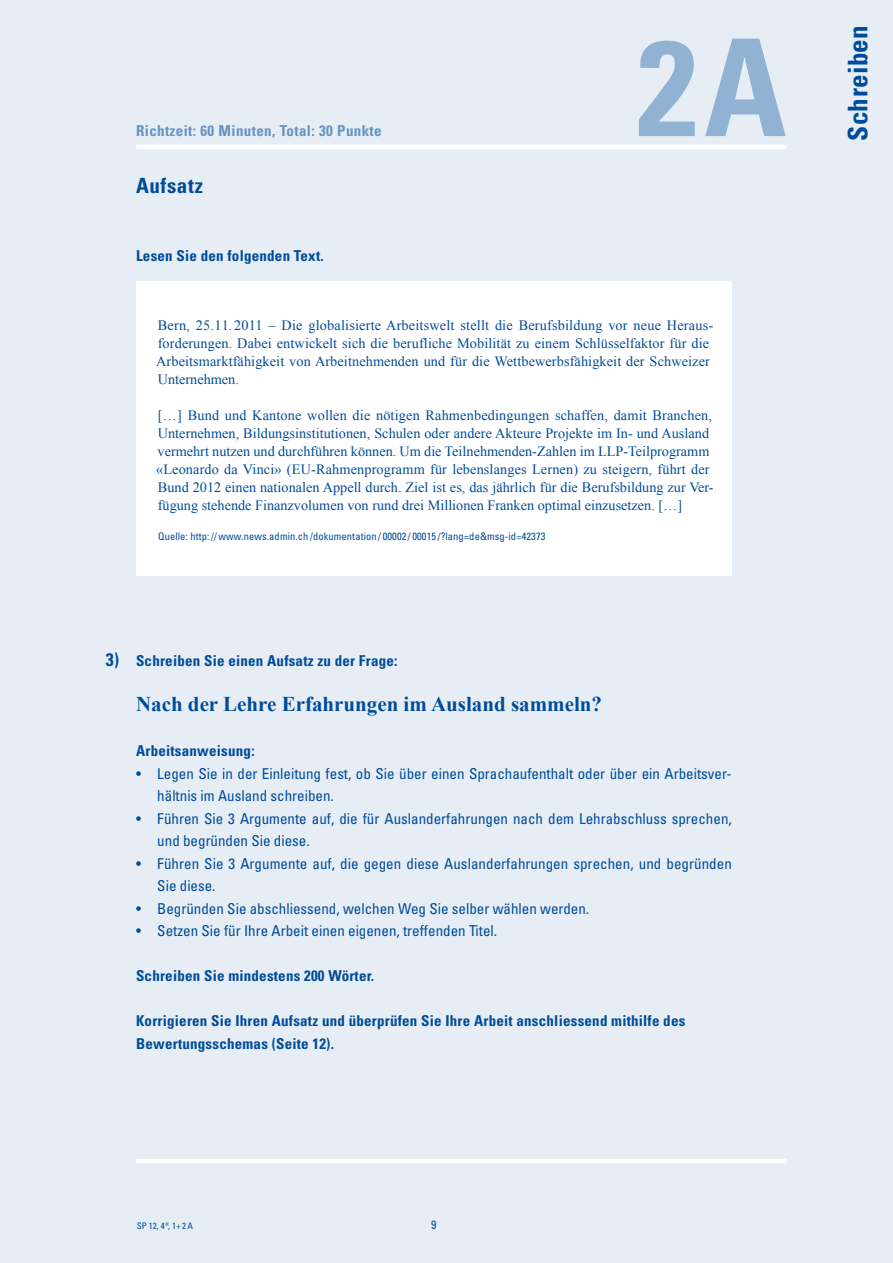
<style>
.page{position:relative;width:893px;height:1263px;background:#e6edf5}
.page>*{position:absolute;margin:0;border:0;box-sizing:border-box;transform-origin:0 0}
.t1{font:700 condensed 135px "Univers LT Std";color:#91b2d3}
.t2{font:700 condensed 27px "Univers LT Std";letter-spacing:.01em;color:#004c99}
.t3{font:700 21px "Times New Roman";color:#004c99}
.t4{font:700 condensed 21px "Univers LT Std";letter-spacing:.03em;color:#004c99}
.t5{font:700 condensed 18px "Univers LT Std";color:#004c99}
.t6{font:condensed 15px/22.5px "Univers LT Std";color:#004c99}
.t7{font:700 condensed 15px/22.5px "Univers LT Std";letter-spacing:.015em;color:#004c99}
.t8{font:700 condensed 15px "Univers LT Std";letter-spacing:.025em;color:#6693c2}
.t9{font:14.25px/18px "Times New Roman";letter-spacing:.01em;color:#004c99}
.t10{font:condensed 12px "Univers LT Std";color:#004c99}
.t11{font:condensed 10.5px "Univers LT Std";letter-spacing:.01em;color:#004c99}
.t12{font:condensed 9px "Univers LT Std";color:#004c99}
</style>
<div class="page">
<hr style="left:136px;top:145px;width:651px;height:4px;background:#fff">
<div style="left:136px;top:282px;width:595px;height:294px;background:#fff"></div>
<hr style="left:136px;top:1159px;width:651px;height:4px;background:#fff">
<p class="t8" style="left:136px;top:122px;width:247px">Richtzeit: 60 Minuten, Total: 30 Punkte</p>
<h3 class="t4" style="left:136px;top:173px;width:68px">Aufsatz</h3>
<p class="t7" style="left:136px;top:244px;width:189px">Lesen Sie den folgenden Text.</p>
<h1 class="t1" style="left:637px;top:5px;width:151px">2A</h1>
<h2 class="t2" style="left:841px;top:141px;width:117px;rotate:-90deg">Schreiben</h2>
<p class="t9" style="left:156px;top:316px;width:558px">Bern, 25. 11. 2011 – Die globalisierte Arbeitswelt stellt die Berufsbildung vor neue Heraus&shy;forderungen. Dabei entwickelt sich die berufliche Mobilität zu einem Schlüsselfaktor für die Arbeitsmarktfähigkeit von Arbeitnehmenden und für die Wettbewerbsfähigkeit der Schweizer Unternehmen.</p>
<p class="t9" style="left:156px;top:406px;width:559px">[…] Bund und Kantone wollen die nötigen Rahmenbedingungen schaffen, damit Branchen, Unternehmen, Bildungsinstitutionen, Schulen oder andere Akteure Projekte im In- und Ausland vermehrt nutzen und durchführen können. Um die Teilnehmenden-Zahlen im LLP-Teilprogramm «Leonardo da Vinci» (EU-Rahmenprogramm für lebenslanges Lernen) zu steigern, führt der Bund 2012 einen nationalen Appell durch. Ziel ist es, das jährlich für die Berufsbildung zur Ver&shy;fügung stehende Finanzvolumen von rund drei Millionen Franken optimal einzusetzen. […]</p>
<p class="t11" style="left:158px;top:530px;width:389px">Quelle: http: // www.news.admin.ch /dokumentation / 00002 / 00015 /?lang=de&amp;msg-id=42373</p>
<p class="t5" style="left:106px;top:649px;width:15px">3)</p>
<p class="t7" style="left:136px;top:649px;width:263px">Schreiben Sie einen Aufsatz zu der Frage:</p>
<h3 class="t3" style="left:136px;top:689px;width:467px">Nach der Lehre Erfahrungen im Ausland sammeln?</h3>
<p class="t7" style="left:136px;top:739px;width:120px">Arbeitsanweisung:</p>
<p class="t6" style="left:157px;top:762px;width:576px;text-indent:-21px">• Legen Sie in der Einleitung fest, ob Sie über einen Sprachaufenthalt oder über ein Arbeitsver&shy;hältnis im Ausland schreiben.</p>
<p class="t6" style="left:157px;top:807px;width:576px;text-indent:-21px">• Führen Sie 3 Argumente auf, die für Auslanderfahrungen nach dem Lehrabschluss sprechen, und begründen Sie diese.</p>
<p class="t6" style="left:157px;top:852px;width:576px;text-indent:-21px">• Führen Sie 3 Argumente auf, die gegen diese Auslanderfahrungen sprechen, und begründen<br>Sie diese.</p>
<p class="t6" style="left:136px;top:897px;width:455px">• Begründen Sie abschliessend, welchen Weg Sie selber wählen werden.</p>
<p class="t6" style="left:136px;top:919px;width:363px">• Setzen Sie für Ihre Arbeit einen eigenen, treffenden Titel.</p>
<p class="t7" style="left:136px;top:964px;width:240px">Schreiben Sie mindestens 200 Wörter.</p>
<p class="t7" style="left:136px;top:1009px;width:551px">Korrigieren Sie Ihren Aufsatz und überprüfen Sie Ihre Arbeit anschliessend mithilfe des<br>Bewertungsschemas (Seite 12).</p>
<p class="t12" style="left:137px;top:1220px;width:57px">SP 12, 4<sup>H</sup>, 1+2A</p>
<p class="t10" style="left:431px;top:1217px;width:7px">9</p>
</div>
